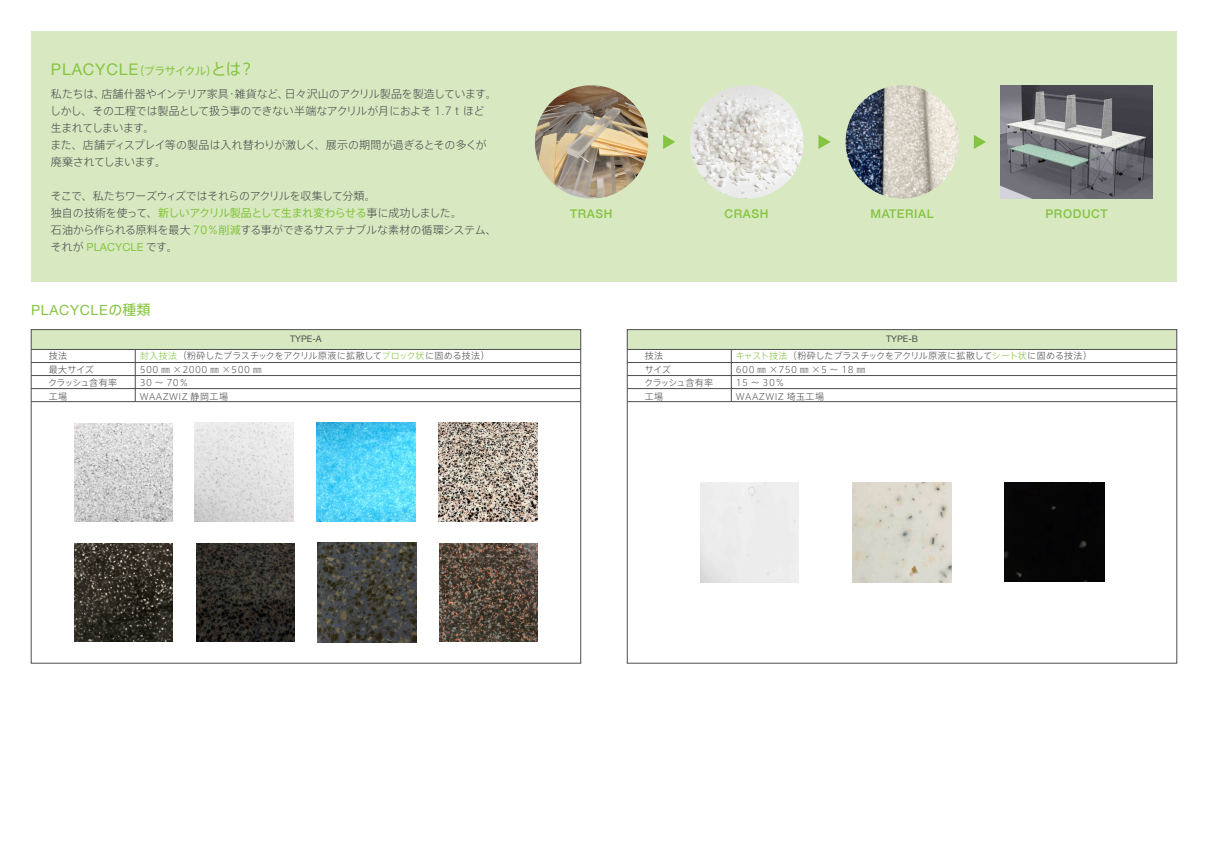
<style>
.page{position:relative;width:1208px;height:859px;background:#fff}
.page>*{position:absolute;margin:0;border:0;box-sizing:border-box;transform-origin:0 0}
.t1{font:16px "Helvetica Neue LT";letter-spacing:.05em;color:#85c440}
.t2{font:14px "Helvetica Neue LT";letter-spacing:.05em;color:#85c440}
.t3{font:500 12px "Helvetica Neue LT";letter-spacing:.05em;color:#85c440}
.t4{font:300 11px/17px "Axis Std";letter-spacing:-.03em;color:#4d4e4f}
.t5{font:11px "Helvetica Neue LT";letter-spacing:.01em;color:#85c440}
.t6{font:300 9px/13.6px "Axis Std";letter-spacing:.04em;color:#4d4e4f}
.t7{font:300 9px/13.6px "Axis Std";letter-spacing:-.02em;color:#4d4e4f}
.t8{font:9px "Helvetica Neue LT";color:#4d4e4f}
.s1{font-family:"Axis Std";font-size:11px}
.s2{font-family:"Axis Std"}
.s3{font-weight:400;color:#85c440}
.s4{font-family:"Axis Std";font-weight:300;color:#4d4e4f}
.s5{color:#85c440}
</style>
<div class="page">
<div style="left:31px;top:31px;width:1145px;height:251px;background:#d8e9c1"></div>
<img style="left:535px;top:85px;width:113px;height:114px;border-radius:57px">
<img style="left:1001px;top:85px;width:151px;height:114px">
<svg style="left:663px;top:135px;width:12px;height:14px"></svg>
<svg style="left:818px;top:135px;width:12px;height:14px"></svg>
<svg style="left:973px;top:135px;width:13px;height:14px"></svg>
<img style="left:845px;top:85px;width:114px;height:114px;border-radius:57px">
<img style="left:690px;top:85px;width:113px;height:114px;border-radius:57px">
<div style="left:31px;top:330px;width:550px;height:19px;background:#d8e9c1"></div>
<div style="left:627px;top:330px;width:549px;height:19px;background:#d8e9c1"></div>
<img style="left:852px;top:483px;width:99px;height:99px">
<div style="left:1004px;top:483px;width:100px;height:99px;background:#060506"></div>
<hr style="left:731px;top:349px;width:1px;height:53px;background:#4d4e4f">
<hr style="left:31px;top:349px;width:550px;height:1px;background:#4d4e4f">
<hr style="left:31px;top:362px;width:550px;height:1px;background:#4d4e4f">
<hr style="left:31px;top:375px;width:550px;height:1px;background:#4d4e4f">
<hr style="left:31px;top:388px;width:550px;height:1px;background:#4d4e4f">
<hr style="left:31px;top:401px;width:550px;height:1px;background:#4d4e4f">
<hr style="left:627px;top:349px;width:549px;height:1px;background:#4d4e4f">
<img style="left:74px;top:423px;width:98px;height:98px">
<img style="left:438px;top:423px;width:99px;height:99px">
<img style="left:316px;top:423px;width:100px;height:99px">
<img style="left:195px;top:423px;width:99px;height:99px">
<img style="left:196px;top:543px;width:98px;height:99px">
<img style="left:74px;top:543px;width:98px;height:99px">
<img style="left:439px;top:543px;width:98px;height:99px">
<img style="left:317px;top:543px;width:100px;height:99px">
<hr style="left:135px;top:349px;width:1px;height:53px;background:#4d4e4f">
<hr style="left:627px;top:362px;width:549px;height:1px;background:#4d4e4f">
<hr style="left:627px;top:375px;width:549px;height:1px;background:#4d4e4f">
<hr style="left:627px;top:388px;width:549px;height:1px;background:#4d4e4f">
<hr style="left:627px;top:401px;width:549px;height:1px;background:#4d4e4f">
<h1 class="t1" style="left:51px;top:59px;width:205px">PLACYCLE<span class="s1">（プラサイクル）</span><span class="s2">とは？</span></h1>
<p class="t4" style="left:50px;top:85px;width:448px">私たちは、店舗什器やインテリア家具・雑貨など、日々沢山のアクリル製品を製造しています。しかし、その工程では製品として扱う事のできない半端なアクリルが月におよそ 1.7ｔほど生まれてしまいます。<br>また、店舗ディスプレイ等の製品は入れ替わりが激しく、展示の期間が過ぎるとその多くが廃棄されてしまいます。</p>
<p class="t4" style="left:51px;top:187px;width:447px">そこで、私たちワーズウィズではそれらのアクリルを収集して分類。<br>独自の技術を使って、<span class="s3">新しいアクリル製品として生まれ変わらせる</span>事に成功しました。<br>石油から作られる原料を最大 <span class="s3">70％削減</span>する事ができるサステナブルな素材の循環システム、</p>
<p class="t5" style="left:51px;top:241px;width:128px"><span class="s4">それが</span> PLACYCLE <span class="s4">です。</span></p>
<p class="t2" style="left:31px;top:302px;width:121px">PLACYCLE<span class="s2">の種類</span></p>
<p class="t7" style="left:48px;top:348px;width:70px">技法<br>最大サイズ<br>クラッシュ含有率工場</p>
<p class="t8" style="left:290px;top:334px;width:33px">TYPE-A</p>
<p class="t6" style="left:140px;top:348px;width:351px"><span class="s5">封入技法</span>（粉砕したプラスチックをアクリル原液に拡散して<span class="s5">ブロック状</span>に固める技法）<br>500 ㎜ ×2000 ㎜ ×500 ㎜<br>30 ～ 70％<br>WAAZWIZ 静岡工場</p>
<p class="t3" style="left:570px;top:207px;width:44px">TRASH</p>
<p class="t3" style="left:724px;top:207px;width:45px">CRASH</p>
<p class="t3" style="left:870px;top:207px;width:65px">MATERIAL</p>
<p class="t3" style="left:1045px;top:207px;width:64px">PRODUCT</p>
<p class="t7" style="left:644px;top:348px;width:70px">技法<br>サイズ<br>クラッシュ含有率工場</p>
<p class="t8" style="left:886px;top:334px;width:33px">TYPE-B</p>
<p class="t6" style="left:735px;top:348px;width:358px"><span class="s5">キャスト技法</span>（粉砕したプラスチックをアクリル原液に拡散して<span class="s5">シート状</span>に固める技法）<br>600 ㎜ ×750 ㎜ ×5 ～ 18 ㎜<br>15 ～ 30％<br>WAAZWIZ 埼玉工場</p>
</div>
